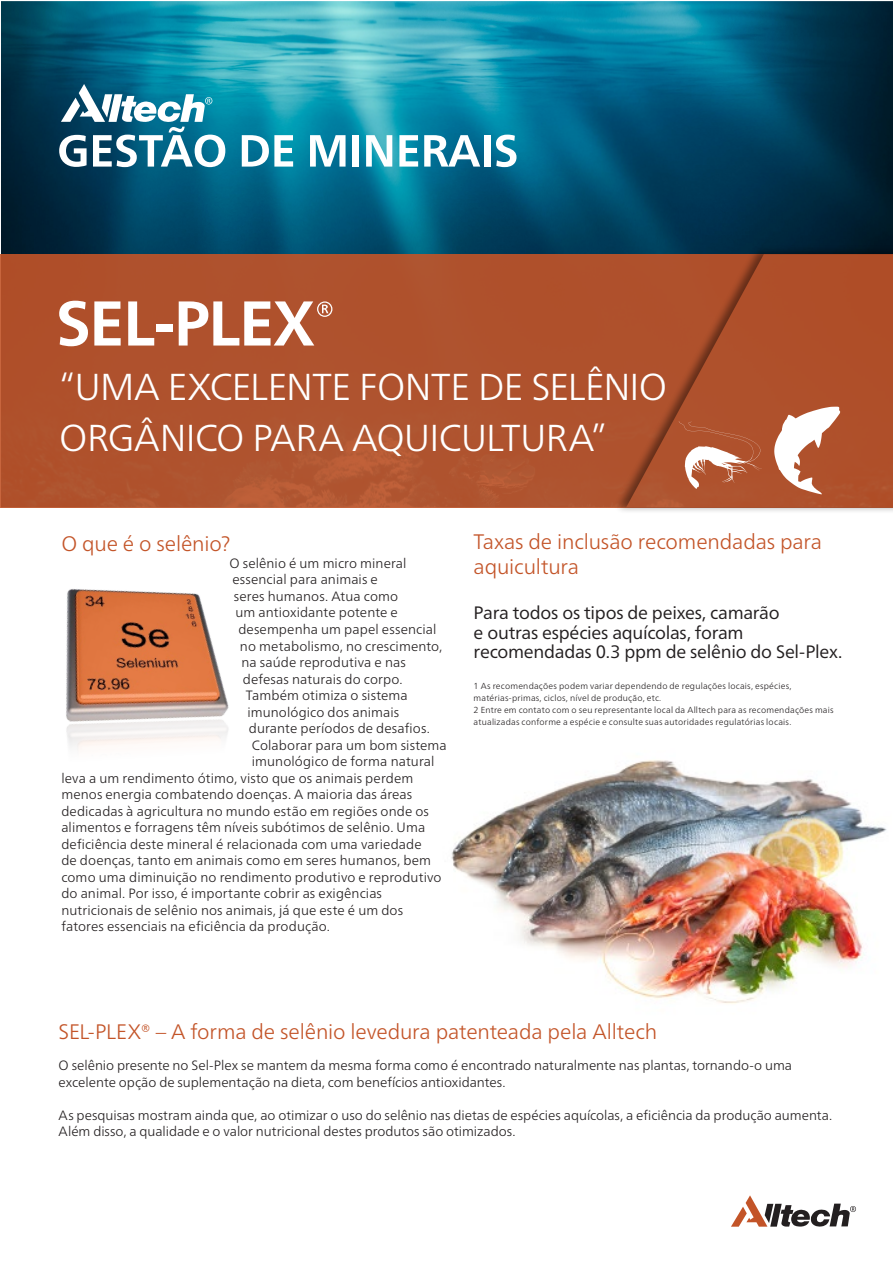
<style>
.page{position:relative;width:893px;height:1263px;background:#fff}
.page>*{position:absolute;margin:0;border:0;box-sizing:border-box;transform-origin:0 0}
.Body_Text_11_15{font:300 37.5px/51px "Frutiger Neue LT Pro";letter-spacing:-.015em;color:#fff}
.Body_Text_10_14{font:300 21px/25.2px "Frutiger Neue LT Pro";letter-spacing:-.01em;color:#c35428}
.Body_Text_10_14-2{font:18px/19.5px "Frutiger Neue LTW1 G";letter-spacing:-.015em;color:#231f20}
.Body_Text_10_14-3{font:300 13.5px/16.5px "Frutiger Neue LT Pro";letter-spacing:.005em;color:#231f20}
.Body_Text_10_14-4{font:300 8.7px/12px "Frutiger Neue LT Pro";letter-spacing:.025em;color:#231f20}
</style>
<div class="page">
<img style="left:451px;top:760px;width:436px;height:244px">
<img style="left:1px;top:1px;width:892px;height:253px">
<svg style="left:731px;top:1195px;width:125px;height:32px"></svg>
<div style="left:1px;top:254px;width:892px;height:253px;background:#af522d"></div>
<div style="left:614px;top:245px;width:279px;height:269px;background:#231f20;opacity:.5"></div>
<svg style="left:626px;top:254px;width:267px;height:253px"></svg>
<img style="left:66px;top:589px;width:163px;height:161px">
<svg style="left:59px;top:301px;width:29px;height:45px"></svg>
<svg style="left:94px;top:301px;width:27px;height:44px"></svg>
<svg style="left:128px;top:301px;width:26px;height:44px"></svg>
<div style="left:156px;top:325px;width:17px;height:7px;background:#fff"></div>
<svg style="left:179px;top:301px;width:153px;height:44px"></svg>
<svg style="left:774px;top:407px;width:66px;height:87px"></svg>
<svg style="left:679px;top:421px;width:83px;height:68px"></svg>
<svg style="left:242px;top:135px;width:51px;height:32px"></svg>
<svg style="left:310px;top:135px;width:36px;height:32px"></svg>
<div style="left:353px;top:135px;width:6px;height:32px;background:#fff"></div>
<svg style="left:366px;top:135px;width:26px;height:32px"></svg>
<svg style="left:399px;top:135px;width:19px;height:32px"></svg>
<svg style="left:424px;top:135px;width:56px;height:32px"></svg>
<div style="left:484px;top:135px;width:6px;height:32px;background:#fff"></div>
<svg style="left:496px;top:135px;width:20px;height:32px"></svg>
<svg style="left:59px;top:84px;width:166px;height:83px"></svg>
<p class="Body_Text_11_15" style="left:59px;top:361px;width:609px">“UMA EXCELENTE FONTE DE SELÊNIO<br>ORGÂNICO PARA AQUICULTURA”</p>
<p class="Body_Text_10_14" style="left:61px;top:531px;width:171px">O que é o selênio?</p>
<p class="Body_Text_10_14-3" style="left:229px;top:555px;width:179px">O selênio é um micro mineral</p>
<p class="Body_Text_10_14-3" style="left:232px;top:571px;width:147px">essencial para animais e</p>
<p class="Body_Text_10_14-3" style="left:234px;top:588px;width:166px">seres humanos. Atua como</p>
<p class="Body_Text_10_14-3" style="left:235px;top:604px;width:164px">um antioxidante potente e</p>
<p class="Body_Text_10_14-3" style="left:238px;top:621px;width:199px">desempenha um papel essencial</p>
<p class="Body_Text_10_14-3" style="left:240px;top:637px;width:204px">no metabolismo, no crescimento,</p>
<p class="Body_Text_10_14-3" style="left:241px;top:654px;width:166px">na saúde reprodutiva e nas</p>
<p class="Body_Text_10_14-3" style="left:243px;top:670px;width:161px">defesas naturais do corpo.</p>
<p class="Body_Text_10_14-3" style="left:246px;top:687px;width:163px">Também otimiza o sistema</p>
<p class="Body_Text_10_14-3" style="left:247px;top:703px;width:153px">imunológico dos animais</p>
<p class="Body_Text_10_14-3" style="left:249px;top:720px;width:183px">durante períodos de desafios.</p>
<p class="Body_Text_10_14-3" style="left:252px;top:736px;width:196px">Colaborar para um bom sistema</p>
<p class="Body_Text_10_14-3" style="left:252px;top:753px;width:184px">imunológico de forma natural</p>
<p class="Body_Text_10_14-3" style="left:61px;top:769px;width:353px">leva a um rendimento ótimo, visto que os animais perdem</p>
<p class="Body_Text_10_14-3" style="left:61px;top:786px;width:352px">menos energia combatendo doenças. A maioria das áreas</p>
<p class="Body_Text_10_14-3" style="left:61px;top:802px;width:369px">dedicadas à agricultura no mundo estão em regiões onde os</p>
<p class="Body_Text_10_14-3" style="left:61px;top:819px;width:365px">alimentos e forragens têm níveis subótimos de selênio. Uma</p>
<p class="Body_Text_10_14-3" style="left:61px;top:835px;width:362px">deficiência deste mineral é relacionada com uma variedade</p>
<p class="Body_Text_10_14-3" style="left:61px;top:852px;width:371px">de doenças, tanto em animais como em seres humanos, bem</p>
<p class="Body_Text_10_14-3" style="left:61px;top:868px;width:382px">como uma diminuição no rendimento produtivo e reprodutivo</p>
<p class="Body_Text_10_14-3" style="left:61px;top:885px;width:322px">do animal. Por isso, é importante cobrir as exigências</p>
<p class="Body_Text_10_14-3" style="left:61px;top:901px;width:343px">nutricionais de selênio nos animais, já que este é um dos</p>
<p class="Body_Text_10_14-3" style="left:61px;top:918px;width:270px">fatores essenciais na eficiência da produção.</p>
<p class="Body_Text_10_14" style="left:474px;top:529px;width:350px">Taxas de inclusão recomendadas para aquicultura</p>
<p class="Body_Text_10_14-2" style="left:474px;top:602px;width:370px">Para todos os tipos de peixes, camarão<br>e outras espécies aquícolas, foram recomendadas 0.3 ppm de selênio do Sel-Plex.</p>
<p class="Body_Text_10_14-4" style="left:474px;top:680px;width:319px">1 As recomendações podem variar dependendo de regulações locais, espécies, matérias-primas, ciclos, nível de produção, etc.</p>
<p class="Body_Text_10_14-4" style="left:474px;top:704px;width:362px">2 Entre em contato com o seu representante local da Alltech para as recomendações mais atualizadas conforme a espécie e consulte suas autoridades regulatórias locais.</p>
<p class="Body_Text_10_14" style="left:59px;top:1019px;width:600px">SEL-PLEX® – A forma de selênio levedura patenteada pela Alltech</p>
<p class="Body_Text_10_14-3" style="left:59px;top:1057px;width:735px">O selênio presente no Sel-Plex se mantem da mesma forma como é encontrado naturalmente nas plantas, tornando-o uma excelente opção de suplementação na dieta, com benefícios antioxidantes.</p>
<p class="Body_Text_10_14-3" style="left:59px;top:1107px;width:775px">As pesquisas mostram ainda que, ao otimizar o uso do selênio nas dietas de espécies aquícolas, a eficiência da produção aumenta.<br>Além disso, a qualidade e o valor nutricional destes produtos são otimizados.</p>
</div>
